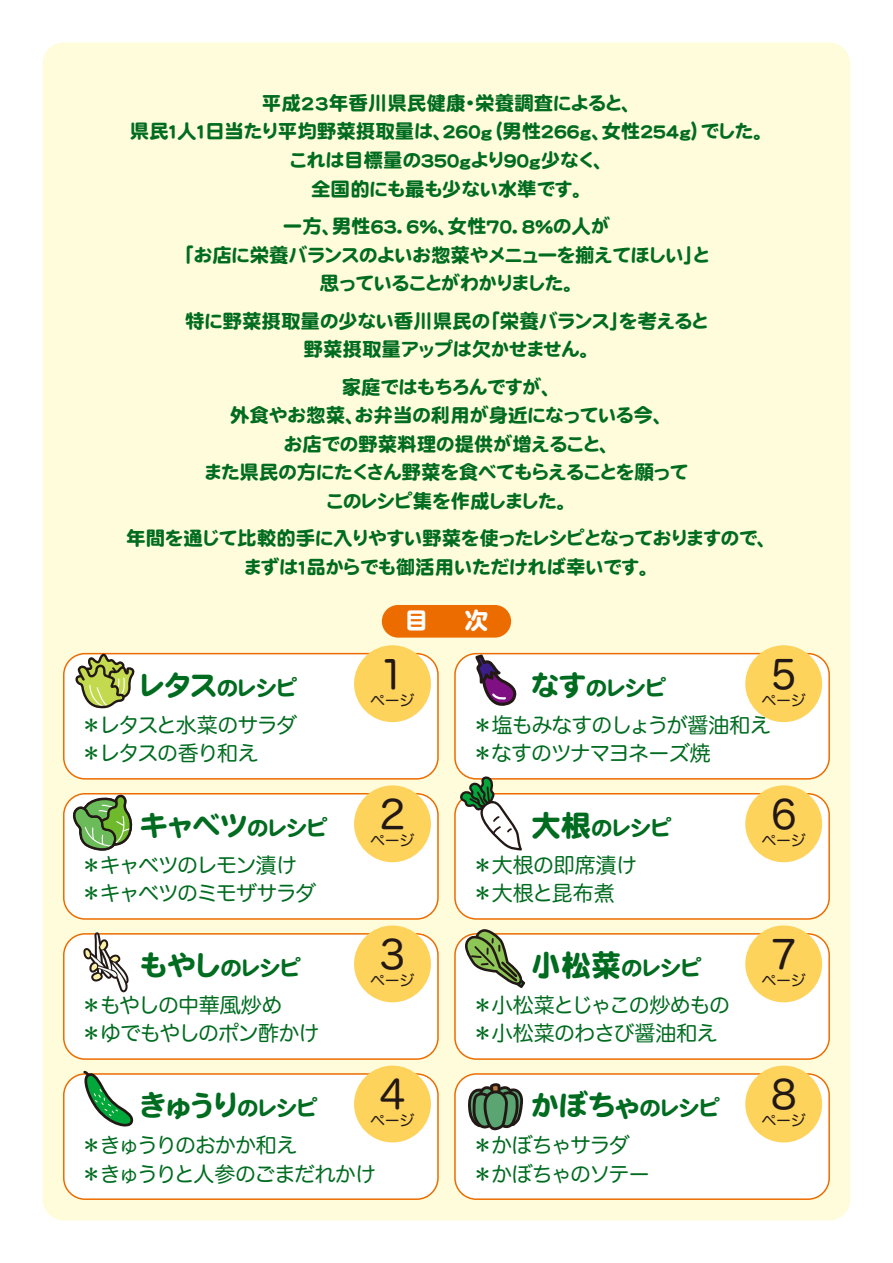
<style>
.page{position:relative;width:893px;height:1263px;background:#fff}
.page>*{position:absolute;margin:0;border:0;box-sizing:border-box;transform-origin:0 0}
.t1{font:39px "Hira Maru Pro N W4";color:#221815}
.t2{font:30px "DF Maru Gothic Std W9";letter-spacing:-.13em;color:#006c20}
.t3{font:24px "DF Maru Gothic Std W9";color:#fff}
.t4{font:22.5px "DF Maru Gothic Std W9";letter-spacing:-.125em;color:#006c20}
.t5{font:21px/28.5px "Hira Maru Pro N W4";letter-spacing:-.06em;color:#006c20}
.t6{font:21px/28.5px "Hira Maru Pro N W4";letter-spacing:-.03em;color:#006c20}
.t7{font:21px/28.5px "Hira Maru Pro N W4";color:#006c20}
.t8{font:19.5px/28.5px "DF Maru Gothic Std W9";letter-spacing:-.05em;color:#006c20;text-align:center}
.t9{font:19.5px "DF Maru Gothic Std W9";letter-spacing:-.115em;color:#006c20}
.t10{font:15px "Hira Maru Pro N W4";letter-spacing:-.02em;color:#221815}
.s1{font-size:30px}
.s2{font-size:22.5px}
</style>
<div class="page">
<div style="left:43px;top:43px;width:807px;height:1177px;background:#fffcdb;border-radius:21px"></div>
<div style="left:64px;top:654px;width:374px;height:125px;background:#fff;border-radius:21px"></div>
<div style="left:63px;top:653px;width:376px;height:127px;border:2px solid #ed6c00;border-radius:21px"></div>
<div style="left:64px;top:794px;width:374px;height:125px;background:#fff;border-radius:21px"></div>
<div style="left:63px;top:793px;width:376px;height:127px;border:2px solid #ed6c00;border-radius:21px"></div>
<div style="left:64px;top:934px;width:374px;height:125px;background:#fff;border-radius:21px"></div>
<div style="left:63px;top:933px;width:376px;height:127px;border:2px solid #ed6c00;border-radius:21px"></div>
<div style="left:64px;top:1074px;width:374px;height:125px;background:#fff;border-radius:21px"></div>
<div style="left:63px;top:1073px;width:376px;height:127px;border:2px solid #ed6c00;border-radius:21px"></div>
<div style="left:455px;top:654px;width:374px;height:125px;background:#fff;border-radius:21px"></div>
<div style="left:454px;top:653px;width:376px;height:127px;border:2px solid #ed6c00;border-radius:21px"></div>
<div style="left:455px;top:794px;width:374px;height:125px;background:#fff;border-radius:21px"></div>
<div style="left:454px;top:793px;width:376px;height:127px;border:2px solid #ed6c00;border-radius:21px"></div>
<div style="left:455px;top:934px;width:374px;height:125px;background:#fff;border-radius:21px"></div>
<div style="left:454px;top:933px;width:376px;height:127px;border:2px solid #ed6c00;border-radius:21px"></div>
<div style="left:455px;top:1074px;width:374px;height:125px;background:#fff;border-radius:21px"></div>
<div style="left:454px;top:1073px;width:376px;height:127px;border:2px solid #ed6c00;border-radius:21px"></div>
<div style="left:354px;top:645px;width:77px;height:77px;background:#fdd35c;border-radius:50%"></div>
<div style="left:354px;top:785px;width:77px;height:77px;background:#fdd35c;border-radius:50%"></div>
<div style="left:354px;top:925px;width:77px;height:77px;background:#fdd35c;border-radius:50%"></div>
<div style="left:354px;top:1065px;width:77px;height:77px;background:#fdd35c;border-radius:50%"></div>
<div style="left:745px;top:645px;width:77px;height:77px;background:#fdd35c;border-radius:50%"></div>
<div style="left:745px;top:785px;width:77px;height:77px;background:#fdd35c;border-radius:50%"></div>
<div style="left:745px;top:925px;width:77px;height:77px;background:#fdd35c;border-radius:50%"></div>
<div style="left:745px;top:1065px;width:77px;height:77px;background:#fdd35c;border-radius:50%"></div>
<svg style="left:73px;top:652px;width:62px;height:57px"></svg>
<svg style="left:69px;top:770px;width:65px;height:81px"></svg>
<svg style="left:464px;top:1084px;width:60px;height:137px"></svg>
<svg style="left:473px;top:652px;width:46px;height:54px"></svg>
<svg style="left:464px;top:929px;width:63px;height:59px"></svg>
<svg style="left:458px;top:773px;width:67px;height:78px"></svg>
<svg style="left:80px;top:932px;width:55px;height:195px"></svg>
<div style="left:382px;top:605px;width:129px;height:33px;background:#ed6c00;border-radius:16px"></div>
<p class="t8" style="left:130px;top:88px;width:644px">平成23年香川県民健康・栄養調査によると、<br>県民１人１日当たり平均野菜摂取量は、２６０g（男性２６６ｇ、女性２５４ｇ）でした。これは目標量の３５０gより９０ｇ少なく、<br>全国的にも最も少ない水準です。</p>
<p class="t8" style="left:283px;top:211px;width:328px">一方、男性６３．６％、女性７０．８％の人が</p>
<p class="t8" style="left:174px;top:240px;width:538px">「お店に栄養バランスのよいお惣菜やメニューを揃えてほしい」と</p>
<p class="t9" style="left:320px;top:272px;width:264px">思っていることがわかりました。</p>
<p class="t8" style="left:185px;top:306px;width:526px">特に野菜摂取量の少ない香川県民の「栄養バランス」を考えると野菜摂取量アップは欠かせません。</p>
<p class="t8" style="left:203px;top:372px;width:487px">家庭ではもちろんですが、<br>外食やお惣菜、お弁当の利用が身近になっている今、<br>お店での野菜料理の提供が増えること、<br>また県民の方にたくさん野菜を食べてもらえることを願ってこのレシピ集を作成しました。</p>
<p class="t8" style="left:126px;top:523px;width:652px">年間を通じて比較的手に入りやすい野菜を使ったレシピとなっておりますので、まずは１品からでも御活用いただければ幸いです。</p>
<p class="t4" style="left:136px;top:675px;width:163px"><span class="s1">レタス</span>のレシピ</p>
<p class="t5" style="left:81px;top:709px;width:218px">＊レタスと水菜のサラダ＊レタスの香り和え</p>
<h2 class="t2" style="left:139px;top:809px;width:190px">キャベツ<span class="s2">のレシピ</span></h2>
<p class="t5" style="left:81px;top:849px;width:237px">＊キャベツのレモン漬け＊キャベツのミモザサラダ</p>
<p class="t4" style="left:139px;top:955px;width:164px"><span class="s1">もやし</span>のレシピ</p>
<p class="t5" style="left:81px;top:989px;width:240px">＊もやしの中華風炒め<br>＊ゆでもやしのポン酢かけ</p>
<p class="t3" style="left:404px;top:608px;width:85px">目　　　次</p>
<h1 class="t1" style="left:373px;top:640px;width:41px">１</h1>
<p class="t10" style="left:370px;top:687px;width:46px">ページ</p>
<h1 class="t1" style="left:771px;top:640px;width:27px">5</h1>
<p class="t10" style="left:761px;top:687px;width:46px">ページ</p>
<p class="t4" style="left:530px;top:675px;width:138px"><span class="s1">なす</span>のレシピ</p>
<p class="t5" style="left:472px;top:709px;width:300px">＊塩もみなすのしょうが醤油和え＊なすのツナマヨネーズ焼</p>
<h1 class="t1" style="left:380px;top:780px;width:27px">2</h1>
<p class="t10" style="left:370px;top:827px;width:46px">ページ</p>
<p class="t4" style="left:531px;top:815px;width:142px"><span class="s1">大根</span>のレシピ</p>
<p class="t7" style="left:472px;top:849px;width:167px">＊大根の即席漬け＊大根と昆布煮</p>
<h1 class="t1" style="left:771px;top:780px;width:27px">6</h1>
<p class="t10" style="left:761px;top:827px;width:46px">ページ</p>
<h1 class="t1" style="left:380px;top:920px;width:27px">3</h1>
<p class="t10" style="left:370px;top:967px;width:46px">ページ</p>
<p class="t4" style="left:531px;top:955px;width:172px"><span class="s1">小松菜</span>のレシピ</p>
<p class="t6" style="left:472px;top:989px;width:260px">＊小松菜とじゃこの炒めもの＊小松菜のわさび醤油和え</p>
<h1 class="t1" style="left:771px;top:920px;width:27px">7</h1>
<p class="t10" style="left:761px;top:967px;width:46px">ページ</p>
<h1 class="t1" style="left:380px;top:1060px;width:27px">4</h1>
<p class="t10" style="left:370px;top:1108px;width:46px">ページ</p>
<h2 class="t2" style="left:138px;top:1089px;width:181px">きゅうり<span class="s2">のレシピ</span></h2>
<p class="t5" style="left:81px;top:1129px;width:297px">＊きゅうりのおかか和え<br>＊きゅうりと人参のごまだれかけ</p>
<h2 class="t2" style="left:530px;top:1089px;width:191px">かぼちゃ<span class="s2">のレシピ</span></h2>
<p class="t5" style="left:472px;top:1129px;width:179px">＊かぼちゃサラダ＊かぼちゃのソテー</p>
<h1 class="t1" style="left:771px;top:1060px;width:27px">8</h1>
<p class="t10" style="left:761px;top:1108px;width:46px">ページ</p>
</div>
